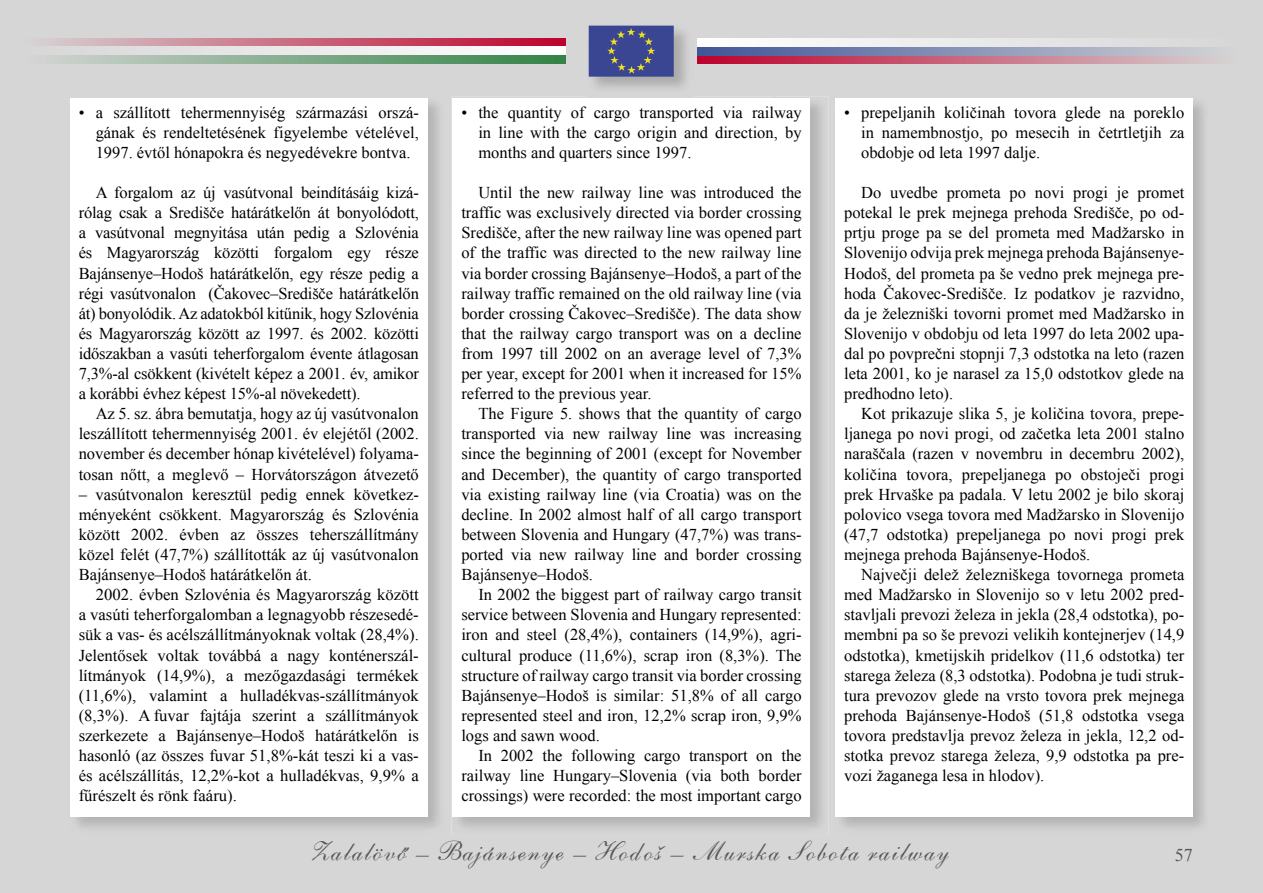
<style>
.page{position:relative;width:1263px;height:893px;background:#d6d6d6}
.page>*{position:absolute;margin:0;border:0;box-sizing:border-box;transform-origin:0 0}
.t1{font:27px "Shelley Andante PFL";color:#565656}
.t2{font:18px "Times New Roman";color:#565656}
.t3{font:16.5px/20.1px "Times New Roman";color:#000;text-align:justify}
</style>
<div class="page">
<img style="left:69px;top:96px;width:377px;height:739px">
<div style="left:70px;top:98px;width:357px;height:718px;background:#fff"></div>
<img style="left:451px;top:96px;width:378px;height:739px">
<div style="left:453px;top:98px;width:357px;height:718px;background:#fff"></div>
<img style="left:834px;top:96px;width:377px;height:739px">
<div style="left:836px;top:98px;width:357px;height:718px;background:#fff"></div>
<img style="left:586px;top:23px;width:108px;height:73px">
<img style="left:586px;top:96px;width:108px;height:1px">
<svg style="left:589px;top:26px;width:85px;height:51px;background:#464f8b"></svg>
<svg style="left:21px;top:38px;width:545px;height:9px;background:#cd7a8c"></svg>
<svg style="left:21px;top:47px;width:545px;height:8px"></svg>
<svg style="left:21px;top:55px;width:545px;height:9px;background:#84ac8d"></svg>
<svg style="left:697px;top:55px;width:545px;height:9px;background:#c27087"></svg>
<svg style="left:697px;top:47px;width:545px;height:8px;background:#8b95b7"></svg>
<svg style="left:697px;top:38px;width:545px;height:9px"></svg>
<p class="t3" style="left:96px;top:102px;width:325px;text-indent:-17px">• a szállított tehermennyiség származási orszá&shy;gának és rendeltetésének figyelembe vételével, 1997. évtől hónapokra és negyedévekre bontva.</p>
<p class="t3" style="left:79px;top:182px;width:342px;text-indent:17px">A forgalom az új vasútvonal beindításáig kizá&shy;rólag csak a Središče határátkelőn át bonyolódott, a vasútvonal megnyitása után pedig a Szlovénia és Magyarország közötti forgalom egy része Bajánsenye–Hodoš határátkelőn, egy része pedig a régi vasútvonalon (Čakovec–Središče határátkelőn át) bonyolódik. Az adatokból kitűnik, hogy Szlovénia és Magyarország között az 1997. és 2002. közötti időszakban a vasúti teherforgalom évente átlagosan 7,3%-al csökkent (kivételt képez a 2001. év, amikor a korábbi évhez képest 15%-al növekedett).</p>
<p class="t3" style="left:79px;top:403px;width:342px;text-indent:17px">Az 5. sz. ábra bemutatja, hogy az új vasútvonalon leszállított tehermennyiség 2001. év elejétől (2002. november és december hónap kivételével) folyama&shy;tosan nőtt, a meglevő – Horvátországon átvezető</p>
<p class="t3" style="left:79px;top:484px;width:342px">– vasútvonalon keresztül pedig ennek következ&shy;ményeként csökkent. Magyarország és Szlovénia között 2002. évben az összes teherszállítmány közel felét (47,7%) szállították az új vasútvonalon Bajánsenye–Hodoš határátkelőn át.</p>
<p class="t3" style="left:79px;top:584px;width:342px;text-indent:17px">2002. évben Szlovénia és Magyarország között a vasúti teherforgalomban a legnagyobb részesedé&shy;sük a vas- és acélszállítmányoknak voltak (28,4%).<br>Jelentősek voltak továbbá a nagy konténerszál&shy;lítmányok (14,9%), a mezőgazdasági termékek (11,6%), valamint a hulladékvas-szállítmányok (8,3%). A fuvar fajtája szerint a szállítmányok szerkezete a Bajánsenye–Hodoš határátkelőn is hasonló (az összes fuvar 51,8%-kát teszi ki a vas&shy;és acélszállítás, 12,2%-kot a hulladékvas, 9,9% a fűrészelt és rönk faáru).</p>
<p class="t3" style="left:478px;top:102px;width:325px;text-indent:-17px">• the quantity of cargo transported via railway in line with the cargo origin and direction, by months and quarters since 1997.</p>
<p class="t3" style="left:461px;top:182px;width:342px;text-indent:17px">Until the new railway line was introduced the traffic was exclusively directed via border crossing Središče, after the new railway line was opened part of the traffic was directed to the new railway line via border crossing Bajánsenye–Hodoš, a part of the railway traffic remained on the old railway line (via border crossing Čakovec–Središče). The data show that the railway cargo transport was on a decline from 1997 till 2002 on an average level of 7,3% per year, except for 2001 when it increased for 15% referred to the previous year.</p>
<p class="t3" style="left:461px;top:403px;width:342px;text-indent:17px">The Figure 5. shows that the quantity of cargo transported via new railway line was increasing since the beginning of 2001 (except for November and December), the quantity of cargo transported via existing railway line (via Croatia) was on the decline. In 2002 almost half of all cargo transport between Slovenia and Hungary (47,7%) was trans&shy;ported via new railway line and border crossing Bajánsenye–Hodoš.</p>
<p class="t3" style="left:461px;top:584px;width:342px;text-indent:17px">In 2002 the biggest part of railway cargo transit service between Slovenia and Hungary represented: iron and steel (28,4%), containers (14,9%), agri&shy;cultural produce (11,6%), scrap iron (8,3%). The structure of railway cargo transit via border crossing Bajánsenye–Hodoš is similar: 51,8% of all cargo represented steel and iron, 12,2% scrap iron, 9,9% logs and sawn wood.</p>
<p class="t3" style="left:461px;top:745px;width:342px;text-indent:17px">In 2002 the following cargo transport on the railway line Hungary–Slovenia (via both border crossings) were recorded: the most important cargo</p>
<p class="t3" style="left:861px;top:102px;width:325px;text-indent:-17px">• prepeljanih količinah tovora glede na poreklo in namembnostjo, po mesecih in četrtletjih za obdob je od leta 1997 dalje.</p>
<p class="t3" style="left:844px;top:182px;width:342px;text-indent:17px">Do uvedbe prometa po novi progi je promet potekal le prek mejnega prehoda Središče, po od&shy;prtju proge pa se del prometa med Madžarsko in Slovenijo odvija prek mejnega prehoda Bajánsenye-Hodoš, del prometa pa še vedno prek mejnega pre&shy;hoda Čakovec-Središče. Iz podatkov je razvidno, da je železniški tovorni promet med Madžarsko in Slovenijo v obdobju od leta 1997 do leta 2002 upa&shy;dal po povprečni stopnji 7,3 odstotka na leto (razen leta 2001, ko je narasel za 15,0 odstotkov glede na predhodno leto).</p>
<p class="t3" style="left:844px;top:403px;width:342px;text-indent:17px">Kot prikazuje slika 5, je količina tovora, prepe&shy;ljanega po novi progi, od začetka leta 2001 stalno naraščala (razen v novembru in decembru 2002), količina tovora, prepeljanega po obstoječi progi prek Hrvaške pa padala. V letu 2002 je bilo skoraj polovico vsega tovora med Madžarsko in Slovenijo (47,7 odstotka) prepeljanega po novi progi prek mejnega prehoda Bajánsenye-Hodoš.</p>
<p class="t3" style="left:844px;top:564px;width:342px;text-indent:17px">Največji delež železniškega tovornega prometa med Madžarsko in Slovenijo so v letu 2002 pred&shy;stavljali prevozi železa in jekla (28,4 odstotka), po&shy;membni pa so še prevozi velikih kontejnerjev (14,9 odstotka), kmetijskih pridelkov (11,6 odstotka) ter starega železa (8,3 odstotka). Podobna je tudi struk&shy;tura prevozov glede na vrsto tovora prek mejnega prehoda Bajánsenye-Hodoš (51,8 odstotka vsega tovora predstavlja prevoz železa in jekla, 12,2 od&shy;stotka prevoz starega železa, 9,9 odstotka pa pre&shy;vozi žaganega lesa in hlodov).</p>
<h1 class="t1" style="left:312px;top:834px;width:640px">Zalalövő – Bajánsenye – Hodoš – Murska Sobota railway</h1>
<p class="t2" style="left:1175px;top:843px;width:19px">57</p>
</div>
